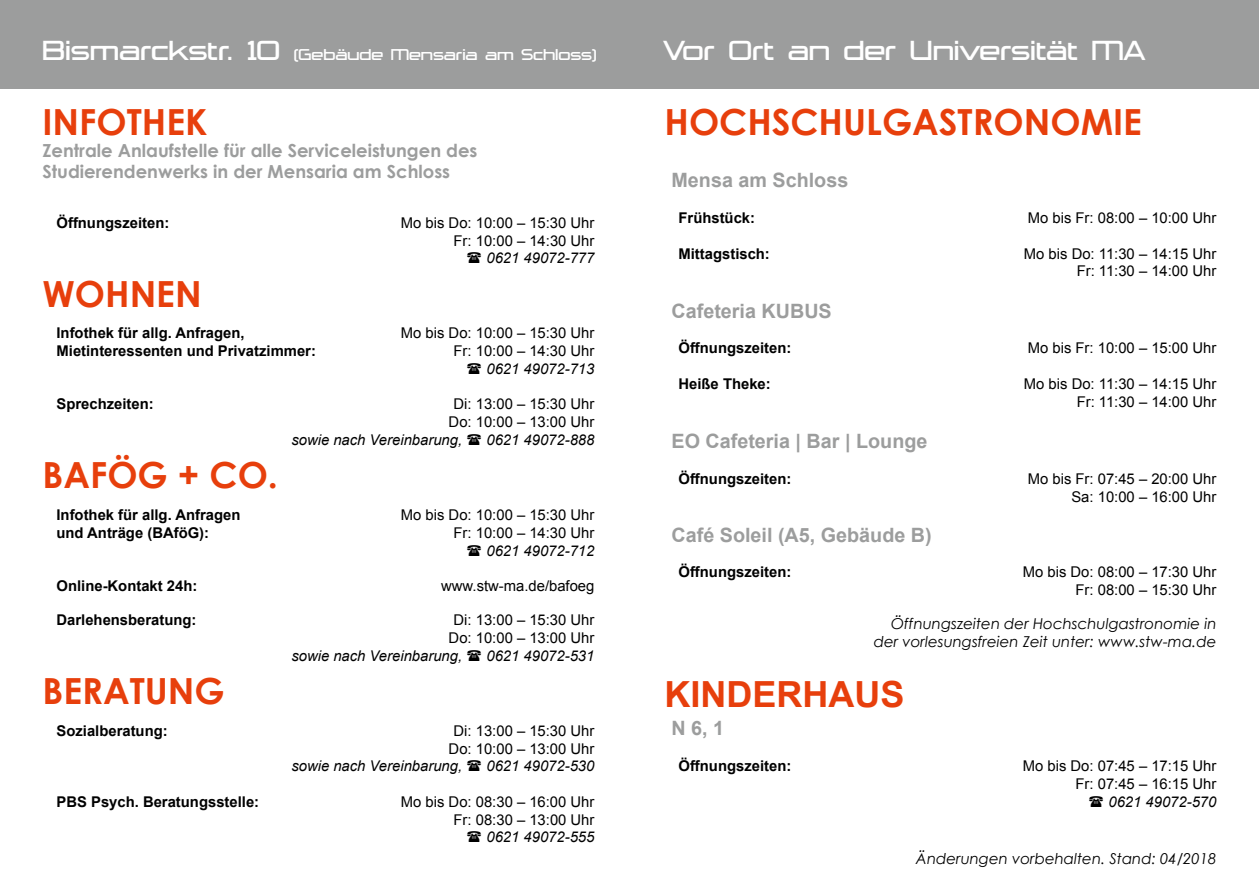
<style>
.page{position:relative;width:1259px;height:893px;background:#fff}
.page>*{position:absolute;margin:0;border:0;box-sizing:border-box;transform-origin:0 0}
.t1{font:700 36px "Century Gothic";color:#e73f0c}
.t2{font:700 36px "Arial";color:#e73f0c}
.t3{font:300 30px "Trade Marker OT";color:#fff}
.t4{font:700 19.8px "Arial";color:#9c9d9d}
.t5{font:700 18px/21.6px "Century Gothic";color:#9c9d9d}
.t6{font:300 17.1px "Trade Marker OT";color:#fff}
.t7{font:italic 15px/18px "Century Gothic";color:#000;text-align:right}
.t8{font:14.7px/17.7px "Arial";color:#000;text-align:right}
.t9{font:700 14.7px "Arial";color:#000}
.t10{font:italic 14.7px "Arial";color:#000}
.s1{font-size:30px}
</style>
<div class="page">
<div style="left:0;top:0;width:629px;height:88px;background:#9c9d9d"></div>
<div style="left:629px;top:0;width:630px;height:88px;background:#9c9d9d"></div>
<p class="t6" style="left:43px;top:44px;width:556px"><span class="s1">Bismarckstr. 10</span> (Gebäude Mensaria am Schloss)</p>
<h2 class="t3" style="left:663px;top:33px;width:483px">Vor Ort an der Universität MA</h2>
<h1 class="t1" style="left:43px;top:95px;width:166px">INFOTHEK</h1>
<p class="t5" style="left:43px;top:138px;width:436px">Zentrale Anlaufstelle für alle Serviceleistungen des<br>Studierendenwerks in der Mensaria am Schloss</p>
<p class="t9" style="left:57px;top:213px;width:114px">Öffnungszeiten:</p>
<p class="t8" style="left:401px;top:214px;width:195px">Mo bis Do: 10:00 ‒ 15:30 Uhr<br>Fr: 10:00 ‒ 14:30 Uhr</p>
<p class="t10" style="left:486px;top:249px;width:109px">0621 49072-777</p>
<h1 class="t1" style="left:43px;top:266px;width:161px">WOHNEN</h1>
<p class="t9" style="left:57px;top:323px;width:189px">Infothek für allg. Anfragen,</p>
<p class="t8" style="left:401px;top:324px;width:195px">Mo bis Do: 10:00 ‒ 15:30 Uhr</p>
<p class="t9" style="left:57px;top:341px;width:261px">Mietinteressenten und Privatzimmer:</p>
<p class="t8" style="left:453px;top:342px;width:142px">Fr: 10:00 ‒ 14:30 Uhr</p>
<p class="t10" style="left:486px;top:359px;width:109px">0621 49072-713</p>
<p class="t9" style="left:57px;top:394px;width:99px">Sprechzeiten:</p>
<p class="t8" style="left:448px;top:396px;width:147px;text-align:center">Di: 13:00 ‒ 15:30 Uhr<br>Do: 10:00 ‒ 13:00 Uhr</p>
<p class="t10" style="left:291px;top:430px;width:172px">sowie nach Vereinbarung,</p>
<p class="t10" style="left:486px;top:430px;width:109px">0621 49072-888</p>
<h1 class="t1" style="left:43px;top:448px;width:237px">BAFÖG + CO.</h1>
<p class="t9" style="left:57px;top:505px;width:185px">Infothek für allg. Anfragen</p>
<p class="t8" style="left:401px;top:506px;width:195px">Mo bis Do: 10:00 ‒ 15:30 Uhr</p>
<p class="t9" style="left:57px;top:523px;width:154px">und Anträge (BAföG):</p>
<p class="t8" style="left:453px;top:524px;width:142px">Fr: 10:00 ‒ 14:30 Uhr</p>
<p class="t10" style="left:486px;top:541px;width:109px">0621 49072-712</p>
<p class="t9" style="left:57px;top:576px;width:142px">Online-Kontakt 24h:</p>
<p class="t8" style="left:441px;top:577px;width:155px">www.stw-ma.de/bafoeg</p>
<p class="t9" style="left:57px;top:610px;width:141px">Darlehensberatung:</p>
<p class="t8" style="left:448px;top:611px;width:147px;text-align:center">Di: 13:00 ‒ 15:30 Uhr<br>Do: 10:00 ‒ 13:00 Uhr</p>
<p class="t10" style="left:291px;top:646px;width:172px">sowie nach Vereinbarung,</p>
<p class="t10" style="left:486px;top:646px;width:109px">0621 49072-531</p>
<h1 class="t1" style="left:43px;top:664px;width:184px">BERATUNG</h1>
<p class="t9" style="left:57px;top:721px;width:113px">Sozialberatung:</p>
<p class="t8" style="left:448px;top:722px;width:147px;text-align:center">Di: 13:00 ‒ 15:30 Uhr<br>Do: 10:00 ‒ 13:00 Uhr</p>
<p class="t10" style="left:291px;top:757px;width:172px">sowie nach Vereinbarung,</p>
<p class="t10" style="left:486px;top:757px;width:109px">0621 49072-530</p>
<p class="t9" style="left:57px;top:792px;width:204px">PBS Psych. Beratungsstelle:</p>
<p class="t8" style="left:401px;top:793px;width:195px">Mo bis Do: 08:30 ‒ 16:00 Uhr<br>Fr: 08:30 ‒ 13:00 Uhr</p>
<p class="t10" style="left:486px;top:828px;width:109px">0621 49072-555</p>
<h1 class="t1" style="left:664px;top:95px;width:479px">HOCHSCHULGASTRONOMIE</h1>
<h3 class="t4" style="left:671px;top:167px;width:178px">Mensa am Schloss</h3>
<p class="t9" style="left:678px;top:208px;width:78px">Frühstück:</p>
<p class="t8" style="left:1027px;top:209px;width:190px">Mo bis Fr: 08:00 ‒ 10:00 Uhr</p>
<p class="t9" style="left:678px;top:244px;width:93px">Mittagstisch:</p>
<p class="t8" style="left:1024px;top:245px;width:194px">Mo bis Do: 11:30 ‒ 14:15 Uhr<br>Fr: 11:30 ‒ 14:00 Uhr</p>
<h3 class="t4" style="left:671px;top:298px;width:162px">Cafeteria KUBUS</h3>
<p class="t9" style="left:678px;top:338px;width:114px">Öffnungszeiten:</p>
<p class="t8" style="left:1027px;top:340px;width:190px">Mo bis Fr: 10:00 ‒ 15:00 Uhr</p>
<p class="t9" style="left:678px;top:374px;width:94px">Heiße Theke:</p>
<p class="t8" style="left:1024px;top:375px;width:194px">Mo bis Do: 11:30 ‒ 14:15 Uhr<br>Fr: 11:30 ‒ 14:00 Uhr</p>
<h3 class="t4" style="left:671px;top:428px;width:257px">EO Cafeteria | Bar | Lounge</h3>
<p class="t9" style="left:678px;top:469px;width:114px">Öffnungszeiten:</p>
<p class="t8" style="left:1027px;top:470px;width:190px">Mo bis Fr: 07:45 ‒ 20:00 Uhr<br>Sa: 10:00 ‒ 16:00 Uhr</p>
<h3 class="t4" style="left:671px;top:521px;width:262px">Café Soleil (A5, Gebäude B)</h3>
<p class="t9" style="left:678px;top:562px;width:114px">Öffnungszeiten:</p>
<p class="t8" style="left:1023px;top:563px;width:195px">Mo bis Do: 08:00 ‒ 17:30 Uhr<br>Fr: 08:00 ‒ 15:30 Uhr</p>
<p class="t7" style="left:873px;top:615px;width:344px">Öffnungszeiten der Hochschulgastronomie in der vorlesungsfreien Zeit unter: www.stw-ma.de</p>
<h1 class="t2" style="left:664px;top:670px;width:241px">KINDERHAUS</h1>
<h3 class="t4" style="left:671px;top:715px;width:54px">N 6, 1</h3>
<p class="t9" style="left:678px;top:756px;width:114px">Öffnungszeiten:</p>
<p class="t8" style="left:1023px;top:757px;width:195px">Mo bis Do: 07:45 ‒ 17:15 Uhr<br>Fr: 07:45 ‒ 16:15 Uhr</p>
<p class="t10" style="left:1108px;top:792px;width:109px">0621 49072-570</p>
<p class="t7" style="left:916px;top:849px;width:302px">Änderungen vorbehalten. Stand: 04/2018</p>
</div>
